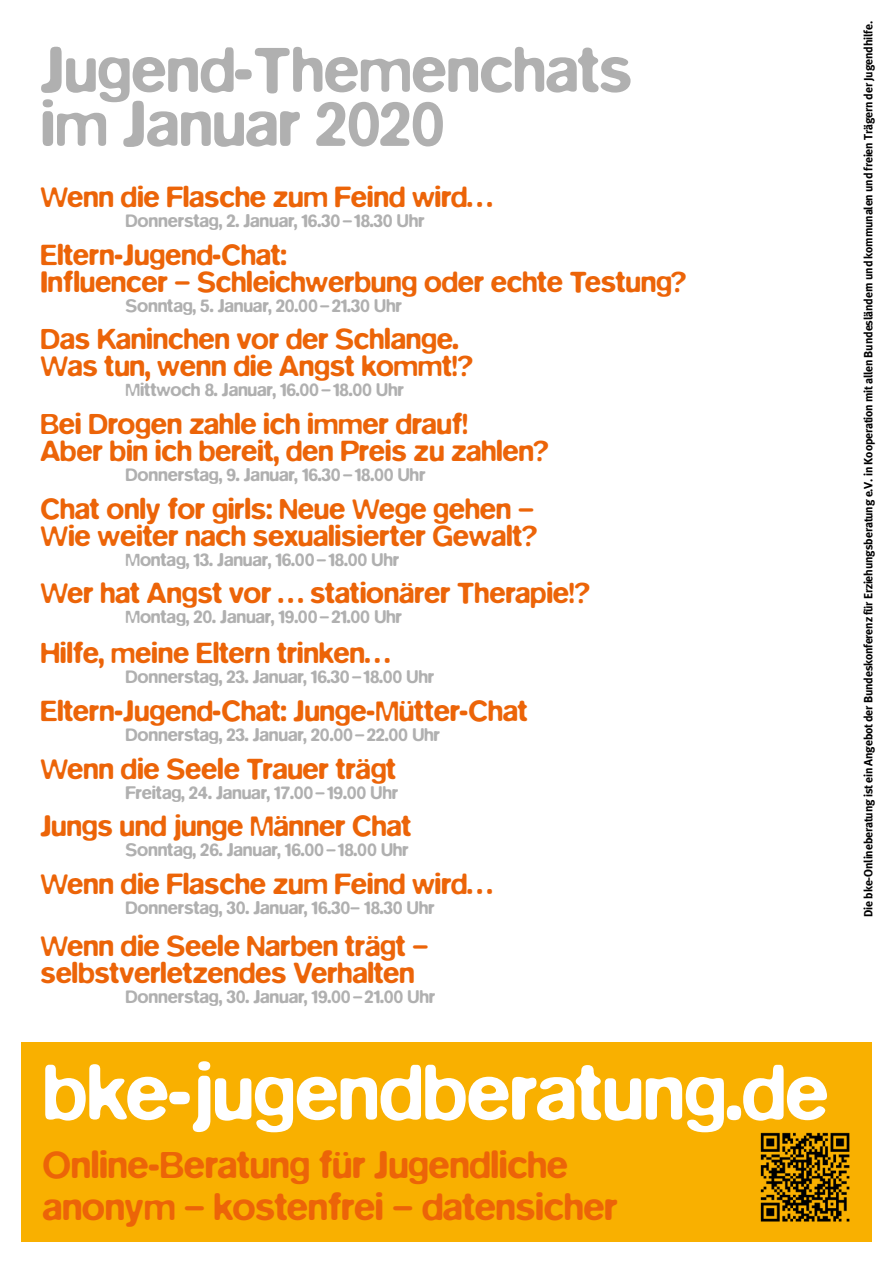
<style>
.page{position:relative;width:893px;height:1263px;background:#fff}
.page>*{position:absolute;margin:0;border:0;box-sizing:border-box;transform-origin:0 0}
.t1{font:500 80.25px "Blur";letter-spacing:-.01em;color:#fff}
.t2{font:500 65.25px/54px "Blur";letter-spacing:-.01em;color:#b0b0b0}
.t3{font:500 39px/42.9px "Blur";letter-spacing:-.01em;color:#ec6408}
.t4{font:500 30px/27px "Blur";letter-spacing:-.01em;color:#ec6408}
.t5{font:500 18.75px "Blur";letter-spacing:-.01em;color:#b0b0b0}
.t6{font:700 12px "Meta";letter-spacing:-.01em;color:#000}
</style>
<div class="page">
<div style="left:21px;top:1042px;width:851px;height:200px;background:#f9b000"></div>
<img style="left:760px;top:1132px;width:90px;height:90px">
<h2 class="t2" style="left:40px;top:43px;width:594px">Jugend-Themenchats im Januar 2020</h2>
<p class="t4" style="left:40px;top:183px;width:454px">Wenn die Flasche zum Feind wird…</p>
<p class="t5" style="left:125px;top:210px;width:301px">Donnerstag, 2. Januar, 16.30–18.30 Uhr</p>
<p class="t4" style="left:40px;top:241px;width:648px">Eltern-Jugend-Chat:<br>Influencer – Schleichwerbung oder echte Testung?</p>
<p class="t5" style="left:125px;top:294px;width:278px">Sonntag, 5. Januar, 20.00–21.30 Uhr</p>
<p class="t4" style="left:40px;top:326px;width:434px">Das Kaninchen vor der Schlange.<br>Was tun, wenn die Angst kommt!?</p>
<p class="t5" style="left:125px;top:379px;width:280px">Mittwoch 8. Januar, 16.00–18.00 Uhr</p>
<p class="t4" style="left:40px;top:410px;width:510px">Bei Drogen zahle ich immer drauf!<br>Aber bin ich bereit, den Preis zu zahlen?</p>
<p class="t5" style="left:125px;top:464px;width:302px">Donnerstag, 9. Januar, 16.30–18.00 Uhr</p>
<p class="t4" style="left:40px;top:495px;width:499px">Chat only for girls: Neue Wege gehen –<br>Wie weiter nach sexualisierter Gewalt?</p>
<p class="t5" style="left:125px;top:548px;width:275px">Montag, 13. Januar, 16.00–18.00 Uhr</p>
<p class="t4" style="left:40px;top:580px;width:551px">Wer hat Angst vor … stationärer Therapie!?</p>
<p class="t5" style="left:125px;top:606px;width:278px">Montag, 20. Januar, 19.00–21.00 Uhr</p>
<p class="t4" style="left:40px;top:640px;width:351px">Hilfe, meine Eltern trinken…</p>
<p class="t5" style="left:125px;top:666px;width:311px">Donnerstag, 23. Januar, 16.30–18.00 Uhr</p>
<p class="t4" style="left:40px;top:697px;width:489px">Eltern-Jugend-Chat: Junge-Mütter-Chat</p>
<p class="t5" style="left:125px;top:724px;width:316px">Donnerstag, 23. Januar, 20.00–22.00 Uhr</p>
<p class="t4" style="left:40px;top:755px;width:357px">Wenn die Seele Trauer trägt</p>
<p class="t5" style="left:125px;top:781px;width:274px">Freitag, 24. Januar, 17.00–19.00 Uhr</p>
<p class="t4" style="left:40px;top:813px;width:373px">Jungs und junge Männer Chat</p>
<p class="t5" style="left:125px;top:839px;width:285px">Sonntag, 26. Januar, 16.00–18.00 Uhr</p>
<p class="t4" style="left:40px;top:870px;width:454px">Wenn die Flasche zum Feind wird…</p>
<p class="t5" style="left:125px;top:897px;width:311px">Donnerstag, 30. Januar, 16.30– 18.30 Uhr</p>
<p class="t4" style="left:40px;top:932px;width:389px">Wenn die Seele Narben trägt – selbstverletzendes Verhalten</p>
<p class="t5" style="left:125px;top:986px;width:311px">Donnerstag, 30. Januar, 19.00–21.00 Uhr</p>
<h1 class="t1" style="left:43px;top:1046px;width:788px">bke-jugendberatung.de</h1>
<h3 class="t3" style="left:43px;top:1143px;width:577px">Online-Beratung für Jugendliche anonym – kostenfrei – datensicher</h3>
<p class="t6" style="left:861px;top:917px;width:897px;rotate:-90deg">Die bke-Onlineberatung ist ein Angebot der Bundeskonferenz für Erziehungsberatung e.V. in Kooperation mit allen Bundesländern und kommunalen und freien Trägern der Jugendhilfe.</p>
</div>
